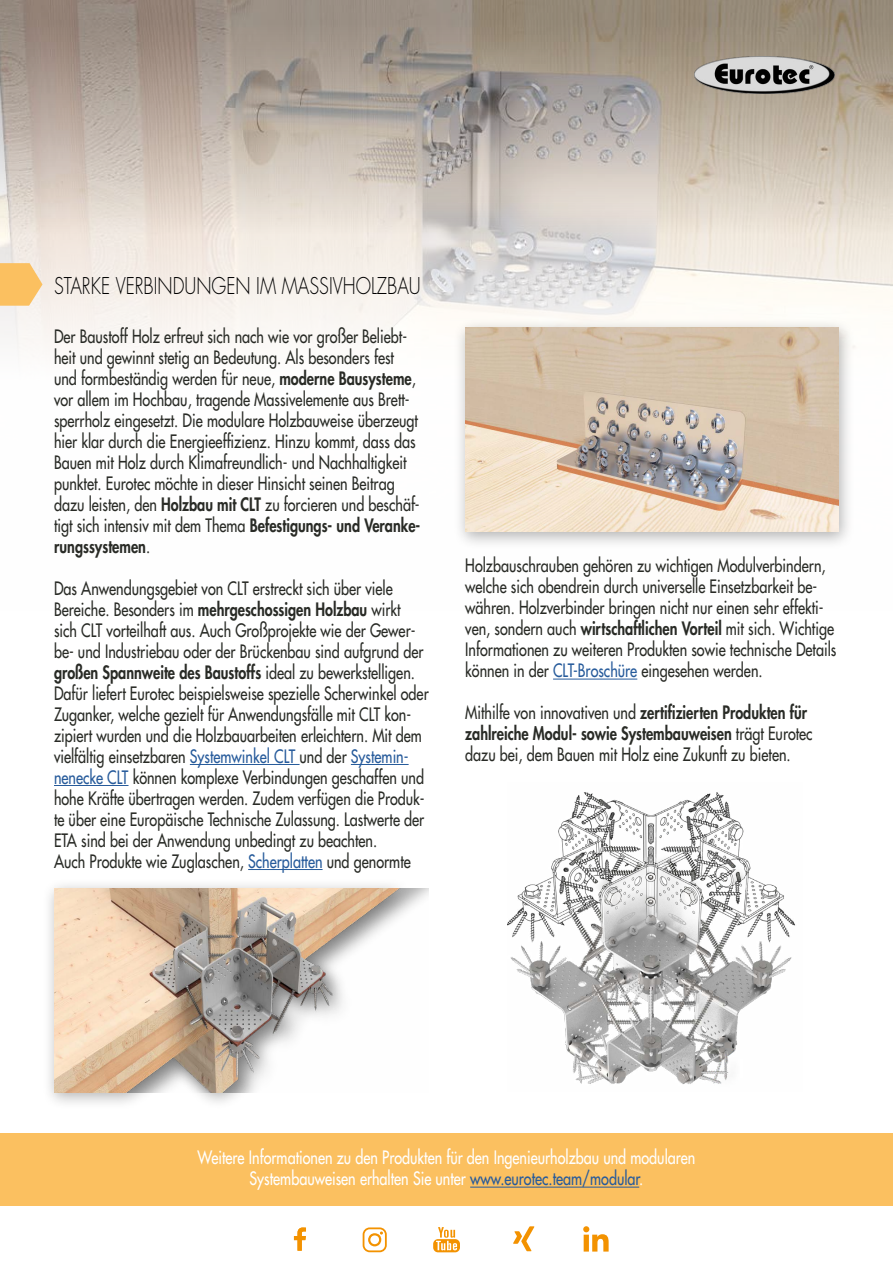
<style>
.page{position:relative;width:893px;height:1276px;background:#fff}
.page>*{position:absolute;margin:0;border:0;box-sizing:border-box;transform-origin:0 0}
.t1{font:300 22.5px "Futura Std";color:#000;scale:.8 1}
.t2{font:500 18px/21px "Futura Std";color:#292b26;scale:.8 1}
.t3{font:500 18px/21.6px "Futura Std";color:#fff;text-align:center;scale:.8 1}
.s1{font-weight:800}
.s2{color:#275b9b}
</style>
<div class="page">
<svg style="left:294px;top:1227px;width:12px;height:23px"></svg>
<svg style="left:360px;top:1225px;width:29px;height:29px"></svg>
<svg style="left:363px;top:1227px;width:24px;height:25px"></svg>
<svg style="left:433px;top:1239px;width:27px;height:13px"></svg>
<svg style="left:436px;top:1227px;width:21px;height:23px"></svg>
<svg style="left:513px;top:1226px;width:21px;height:25px"></svg>
<svg style="left:583px;top:1226px;width:26px;height:25px"></svg>
<svg style="left:0;top:0;width:893px;height:358px;background:#cac2b9"></svg>
<hr style="left:190px;top:764px;width:110px;height:1px;background:#275b9b">
<hr style="left:351px;top:764px;width:58px;height:1px;background:#275b9b">
<hr style="left:54px;top:785px;width:75px;height:1px;background:#275b9b">
<hr style="left:248px;top:869px;width:75px;height:1px;background:#275b9b">
<svg style="left:0;top:263px;width:43px;height:43px;background:#f9c777"></svg>
<hr style="left:553px;top:678px;width:84px;height:1px;background:#275b9b">
<div style="left:42px;top:878px;width:370px;height:232px;background:#000;opacity:.3"></div>
<img style="left:54px;top:888px;width:375px;height:204px">
<div style="left:0;top:1133px;width:893px;height:72px;background:#fbc060"></div>
<hr style="left:470px;top:1186px;width:169px;height:1px;background:#275b9b">
<div style="left:453px;top:317px;width:402px;height:233px;background:#000;opacity:.3"></div>
<img style="left:465px;top:328px;width:374px;height:203px">
<img style="left:507px;top:792px;width:288px;height:292px">
<img style="left:694px;top:57px;width:140px;height:37px">
<p class="t1" style="left:54px;top:272px;width:460px">STARKE VERBINDUNGEN IM MASSIVHOLZBAU</p>
<p class="t2" style="left:54px;top:325px;width:459px">Der Baustoff Holz erfreut sich nach wie vor großer Beliebt&shy;heit und gewinnt stetig an Bedeutung. Als besonders fest und formbeständig werden für neue, <span class="s1">moderne Bausysteme</span>, vor allem im Hochbau, tragende Massivelemente aus Brett&shy;sperrholz eingesetzt. Die modulare Holzbauweise überzeugt hier klar durch die Energieeffizienz. Hinzu kommt, dass das Bauen mit Holz durch Klimafreundlich- und Nachhaltigkeit punktet. Eurotec möchte in dieser Hinsicht seinen Beitrag dazu leisten, den <span class="s1">Holzbau mit CLT</span> zu forcieren und beschäf&shy;tigt sich intensiv mit dem Thema <span class="s1">Befestigungs- und Veranke&shy;rungssystemen</span>.</p>
<p class="t2" style="left:54px;top:577px;width:470px">Das Anwendungsgebiet von CLT erstreckt sich über viele Bereiche. Besonders im <span class="s1">mehrgeschossigen Holzbau</span> wirkt<br>sich CLT vorteilhaft aus. Auch Großprojekte wie der Gewer&shy;be- und Industriebau oder der Brückenbau sind aufgrund der <span class="s1">großen Spannweite des Baustoffs</span> ideal zu bewerkstelligen.<br>Dafür liefert Eurotec beispielsweise spezielle Scherwinkel oder Zuganker, welche gezielt für Anwendungsfälle mit CLT kon&shy;zipiert wurden und die Holzbauarbeiten erleichtern. Mit dem vielfältig einsetzbaren <span class="s2">Systemwinkel CLT</span> und der <span class="s2">Systemin&shy;nenecke CLT</span> können komplexe Verbindungen geschaffen und hohe Kräfte übertragen werden. Zudem verfügen die Produk&shy;te über eine Europäische Technische Zulassung. Lastwerte der ETA sind bei der Anwendung unbedingt zu beachten.<br>Auch Produkte wie Zuglaschen, <span class="s2">Scherplatten</span> und genormte</p>
<p class="t2" style="left:465px;top:555px;width:465px">Holzbauschrauben gehören zu wichtigen Modulverbindern, welche sich obendrein durch universelle Einsetzbarkeit be&shy;währen. Holzverbinder bringen nicht nur einen sehr effekti&shy;ven, sondern auch <span class="s1">wirtschaftlichen Vorteil</span> mit sich. Wichtige Informationen zu weiteren Produkten sowie technische Details können in der <span class="s2">CLT-Broschüre</span> eingesehen werden.</p>
<p class="t2" style="left:465px;top:702px;width:436px">Mithilfe von innovativen und <span class="s1">zertifizierten Produkten für zahlreiche Modul- sowie Systembauweisen</span> trägt Eurotec dazu bei, dem Bauen mit Holz eine Zukunft zu bieten.</p>
<p class="t3" style="left:197px;top:1146px;width:624px">Weitere Informationen zu den Produkten für den Ingenieurholzbau und modularen<br>Systembauweisen erhalten Sie unter <span class="s2">www.eurotec.team/modular</span>.</p>
</div>
